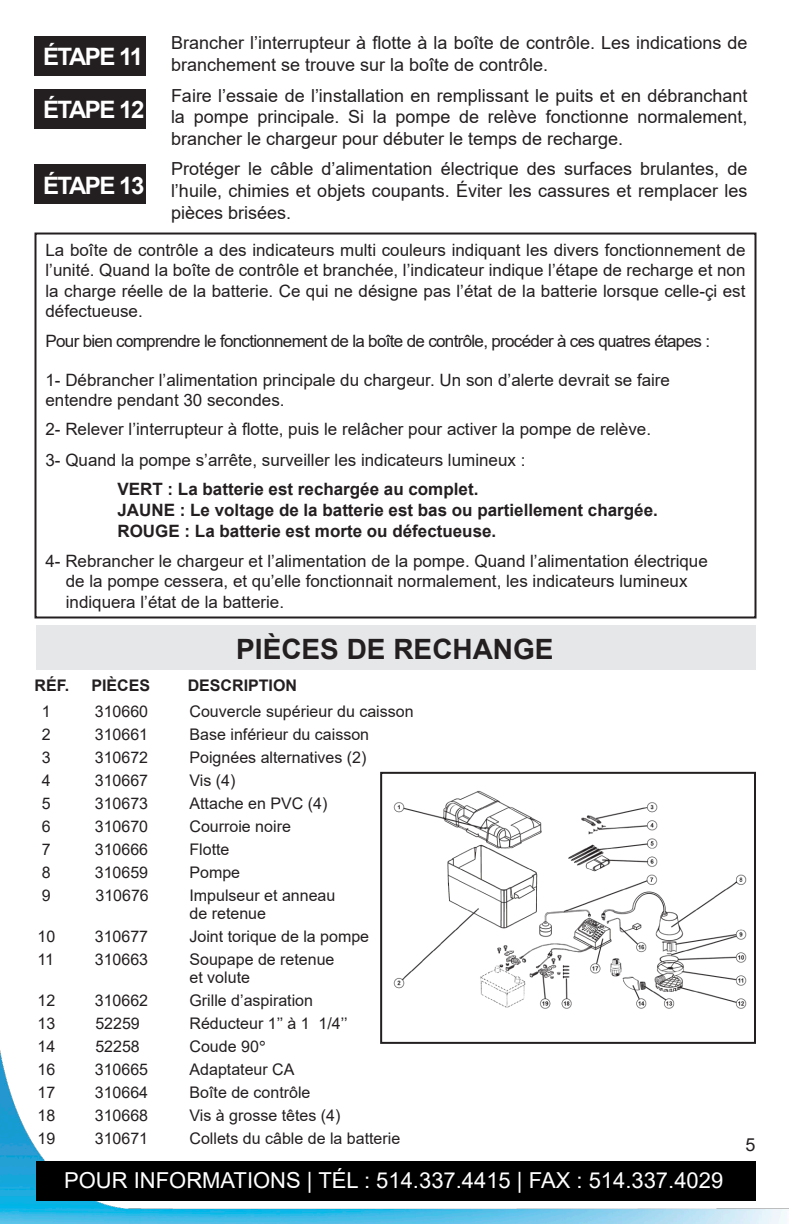
<style>
.page{position:relative;width:792px;height:1224px;background:#fff}
.page>*{position:absolute;margin:0;border:0;box-sizing:border-box;transform-origin:0 0}
.t1{font:700 28px "Arial";color:#231f20}
.t2{font:700 24px "Arial";letter-spacing:-.06em;color:#fff}
.t3{font:22px "Arial";color:#fff}
.t4{font:18px/21.6px "Arial";color:#231f20;text-align:justify}
.t5{font:17px/20.4px "Arial";color:#231f20}
.t6{font:700 17px/21px "Arial";color:#231f20}
.t7{font:17px "Arial";letter-spacing:-.04em;color:#231f20}
.t8{font:16px/18px "Arial";color:#231f20}
.Style_de_paragraphe_3{font:700 16px "Arial";color:#231f20}
.s1{font-family:"Gotham"}
</style>
<div class="page">
<img style="left:1px;top:1055px;width:787px;height:169px">
<div style="left:34px;top:233px;width:722px;height:385px;border:2px solid #231f20"></div>
<div style="left:34px;top:89px;width:112px;height:40px;background:#231f20"></div>
<div style="left:34px;top:165px;width:112px;height:39px;background:#231f20"></div>
<div style="left:34px;top:36px;width:112px;height:39px;background:#231f20"></div>
<div style="left:36px;top:1162px;width:720px;height:39px;background:#000"></div>
<div style="left:36px;top:625px;width:720px;height:44px;background:#e6e7e9"></div>
<img style="left:393px;top:790px;width:354px;height:219px">
<div style="left:380px;top:772px;width:376px;height:272px;border:2px solid #231f20"></div>
<img style="left:0;top:1044px;width:1px;height:180px">
<p class="t4" style="left:171px;top:32px;width:578px">Brancher l’interrupteur à flotte à la boîte de contrôle. Les indications de branchement se trouve sur la boîte de contrôle.</p>
<p class="t4" style="left:171px;top:84px;width:578px">Faire l’essaie de l’installation en remplissant le puits et en débranchant la pompe principale. Si la pompe de relève fonctionne normalement, brancher le chargeur pour débuter le temps de recharge.</p>
<p class="t4" style="left:171px;top:158px;width:578px">Protéger le câble d’alimentation électrique des surfaces brulantes, de l’huile, chimies et objets coupants. Éviter les cassures et remplacer les pièces brisées.</p>
<p class="t5" style="left:46px;top:240px;width:701px;text-align:justify">La boîte de contrôle a des indicateurs multi couleurs indiquant les divers fonctionnement de l’unité. Quand la boîte de contrôle et branchée, l’indicateur indique l’étape de recharge et non la charge réelle de la batterie. Ce qui ne désigne pas l’état de la batterie lorsque celle-çi est défectueuse.</p>
<p class="t7" style="left:46px;top:329px;width:666px">Pour bien comprendre le fonctionnement de la boîte de contrôle, procéder à ces quatres étapes :</p>
<p class="t5" style="left:46px;top:369px;width:626px">1- Débrancher l’alimentation principale du chargeur. Un son d’alerte devrait se faire entendre pendant 30 secondes.</p>
<p class="t5" style="left:46px;top:419px;width:607px">2- Relever l’interrupteur à flotte, puis le relâcher pour activer la pompe de relève.</p>
<p class="t5" style="left:46px;top:450px;width:481px">3- Quand la pompe s’arrête, surveiller les indicateurs lumineux :</p>
<p class="t6" style="left:117px;top:479px;width:542px">VERT : La batterie est rechargée au complet.<br>JAUNE : Le voltage de la batterie est bas ou partiellement chargée.<br>ROUGE : La batterie est morte ou défectueuse.</p>
<p class="t5" style="left:66px;top:550px;width:644px;text-indent:-20px">4- Rebrancher le chargeur et l’alimentation de la pompe. Quand l’alimentation électrique de la pompe cessera, et qu’elle fonctionnait normalement, les indicateurs lumineux indiquera l’état de la batterie.</p>
<p class="t2" style="left:43px;top:40px;width:102px">ÉTAPE 11</p>
<p class="t2" style="left:43px;top:93px;width:103px">ÉTAPE 12</p>
<p class="t2" style="left:43px;top:168px;width:103px">ÉTAPE 13</p>
<p class="t1" style="left:236px;top:629px;width:319px">PIÈCES DE RECHANGE</p>
<p class="Style_de_paragraphe_3" style="left:35px;top:674px;width:36px">RÉF.</p>
<p class="Style_de_paragraphe_3" style="left:91px;top:674px;width:60px">PIÈCES</p>
<p class="Style_de_paragraphe_3" style="left:188px;top:674px;width:111px">DESCRIPTION</p>
<p class="t8" style="left:42px;top:703px;width:10px">1</p>
<p class="t8" style="left:95px;top:703px;width:55px">310660</p>
<p class="t8" style="left:190px;top:703px;width:226px">Couvercle supérieur du caisson</p>
<p class="t8" style="left:42px;top:726px;width:10px">2</p>
<p class="t8" style="left:95px;top:726px;width:55px">310661</p>
<p class="t8" style="left:190px;top:726px;width:181px">Base inférieur du caisson</p>
<p class="t8" style="left:42px;top:749px;width:10px">3</p>
<p class="t8" style="left:95px;top:749px;width:55px">310672</p>
<p class="t8" style="left:190px;top:749px;width:178px">Poignées alternatives (2)</p>
<p class="t8" style="left:42px;top:772px;width:10px">4</p>
<p class="t8" style="left:95px;top:772px;width:55px">310667</p>
<p class="t8" style="left:190px;top:772px;width:47px">Vis (4)</p>
<p class="t8" style="left:42px;top:795px;width:10px">5</p>
<p class="t8" style="left:95px;top:795px;width:55px">310673</p>
<p class="t8" style="left:190px;top:795px;width:139px">Attache en PVC (4)</p>
<p class="t8" style="left:42px;top:818px;width:10px">6</p>
<p class="t8" style="left:95px;top:818px;width:55px">310670</p>
<p class="t8" style="left:190px;top:818px;width:103px">Courroie noire</p>
<p class="t8" style="left:42px;top:841px;width:10px">7</p>
<p class="t8" style="left:95px;top:841px;width:55px">310666</p>
<p class="t8" style="left:190px;top:841px;width:42px">Flotte</p>
<p class="t8" style="left:42px;top:864px;width:10px">8</p>
<p class="t8" style="left:95px;top:864px;width:55px">310659</p>
<p class="t8" style="left:190px;top:864px;width:52px">Pompe</p>
<p class="t8" style="left:42px;top:887px;width:10px">9</p>
<p class="t8" style="left:96px;top:887px;width:55px">310676</p>
<p class="t8" style="left:190px;top:887px;width:147px">Impulseur et anneau de retenue</p>
<p class="t8" style="left:38px;top:928px;width:19px">10</p>
<p class="t8" style="left:95px;top:928px;width:55px">310677</p>
<p class="t8" style="left:190px;top:928px;width:181px">Joint torique de la pompe</p>
<p class="t8" style="left:38px;top:951px;width:18px">11</p>
<p class="t8" style="left:95px;top:951px;width:55px">310663</p>
<p class="t8" style="left:190px;top:951px;width:146px">Soupape de retenue et volute</p>
<p class="t8" style="left:38px;top:992px;width:19px">12</p>
<p class="t8" style="left:95px;top:992px;width:55px">310662</p>
<p class="t8" style="left:190px;top:992px;width:125px">Grille d’aspiration</p>
<p class="t8" style="left:38px;top:1015px;width:19px">13</p>
<p class="t8" style="left:95px;top:1015px;width:46px">52259</p>
<p class="t8" style="left:190px;top:1015px;width:160px">Réducteur 1’’ à 1 1/4’’</p>
<p class="t8" style="left:38px;top:1038px;width:19px">14</p>
<p class="t8" style="left:95px;top:1038px;width:46px">52258</p>
<p class="t8" style="left:190px;top:1038px;width:78px">Coude 90<span class="s1">°</span></p>
<p class="t8" style="left:38px;top:1061px;width:19px">16</p>
<p class="t8" style="left:95px;top:1061px;width:55px">310665</p>
<p class="t8" style="left:190px;top:1061px;width:106px">Adaptateur CA</p>
<p class="t8" style="left:38px;top:1084px;width:19px">17</p>
<p class="t8" style="left:95px;top:1084px;width:55px">310664</p>
<p class="t8" style="left:190px;top:1084px;width:122px">Boîte de contrôle</p>
<p class="t8" style="left:38px;top:1107px;width:19px">18</p>
<p class="t8" style="left:95px;top:1107px;width:55px">310668</p>
<p class="t8" style="left:190px;top:1107px;width:152px">Vis à grosse têtes (4)</p>
<p class="t8" style="left:38px;top:1130px;width:19px">19</p>
<p class="t8" style="left:95px;top:1130px;width:55px">310671</p>
<p class="t8" style="left:190px;top:1130px;width:212px">Collets du câble de la batterie</p>
<p class="t3" style="left:64px;top:1165px;width:661px">POUR INFORMATIONS | TÉL : 514.337.4415 | FAX : 514.337.4029</p>
<p class="t4" style="left:746px;top:1134px;width:12px">5</p>
</div>
